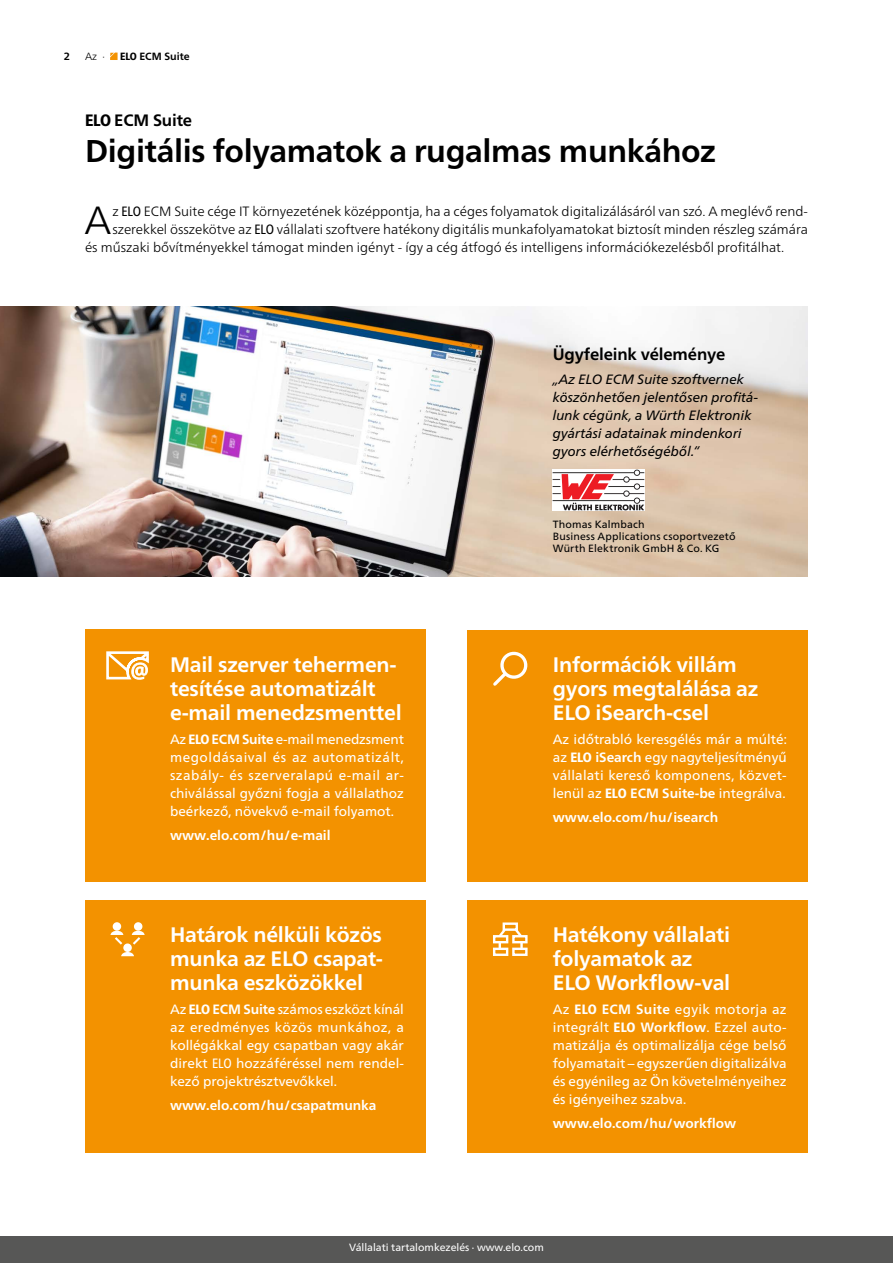
<style>
.page{position:relative;width:893px;height:1263px;background:#fff}
.page>*{position:absolute;margin:0;border:0;box-sizing:border-box;transform-origin:0 0}
.t1{font:300 39.3px "Frutiger Neue LTW1 G";color:#000}
.t2{font:700 31.5px "Frutiger Neue LTW1 G";letter-spacing:-.01em;color:#000}
.t3{font:700 21px/24px "Frutiger Neue LTW1 G";letter-spacing:-.01em;color:#fff}
.t4{font:700 16.5px "Frutiger Neue LTW1 G";letter-spacing:-.01em;color:#000}
.t5{font:13.5px/18px "Frutiger Neue LTW1 G";color:#fff;text-align:justify}
.t6{font:300 13.5px "Frutiger Neue LTW1 G";color:#000}
.t7{font:italic 13.5px/18px "Frutiger Neue LTW1 G";color:#000}
.t8{font:700 13.5px "Frutiger Neue LTW1 G";color:#fff}
.t9{font:10.5px/12px "Frutiger Neue LTW1 G";letter-spacing:.015em;color:#000}
.t10{font:10.5px "Frutiger Neue LTW1 G";color:#fff}
.t11{font:700 10.5px "Frutiger Neue LTW1 G";color:#000}
.t12{font:300 10.5px "Frutiger Neue LTW1 G";color:#000}
.s1{font-weight:800;font-stretch:condensed}
.s2{font-weight:400;font-stretch:condensed}
.s3{font-weight:700}
.s4{font-stretch:condensed}
</style>
<div class="page">
<img style="left:0;top:306px;width:808px;height:270px">
<svg style="left:110px;top:53px;width:8px;height:7px"></svg>
<div style="left:0;top:1236px;width:893px;height:27px;background:#575756"></div>
<div style="left:85px;top:900px;width:340px;height:252px;background:#f39200"></div>
<div style="left:85px;top:630px;width:340px;height:252px;background:#f39200"></div>
<div style="left:468px;top:631px;width:340px;height:251px;background:#f39200"></div>
<div style="left:468px;top:900px;width:340px;height:252px;background:#f39200"></div>
<hr style="left:892px;top:108px;width:1px;height:468px;background:#f6f6f6">
<svg style="left:493px;top:651px;width:34px;height:35px"></svg>
<div style="left:113px;top:922px;width:8px;height:9px;background:#fff;border-radius:50%"></div>
<div style="left:134px;top:922px;width:8px;height:9px;background:#fff;border-radius:50%"></div>
<div style="left:123px;top:943px;width:9px;height:9px;background:#fff;border-radius:50%"></div>
<svg style="left:111px;top:931px;width:12px;height:14px"></svg>
<svg style="left:132px;top:931px;width:13px;height:14px"></svg>
<svg style="left:121px;top:952px;width:13px;height:4px"></svg>
<svg style="left:493px;top:922px;width:35px;height:34px"></svg>
<svg style="left:106px;top:651px;width:43px;height:29px"></svg>
<img style="left:553px;top:469px;width:91px;height:42px">
<p class="t11" style="left:64px;top:50px;width:8px">2</p>
<p class="t12" style="left:85px;top:50px;width:21px">Az ·</p>
<p class="t11" style="left:120px;top:50px;width:71px"><span class="s1">ELO</span> ECM Suite</p>
<p class="t4" style="left:85px;top:110px;width:109px"><span class="s1">ELO</span> ECM Suite</p>
<h2 class="t2" style="left:85px;top:132px;width:633px">Digitális folyamatok a rugalmas munkához</h2>
<h1 class="t1" style="left:85px;top:196px;width:28px">A</h1>
<p class="t6" style="left:112px;top:203px;width:697px">z <span class="s2">ELO</span> ECM Suite cége IT környezetének középpontja, ha a céges folyamatok digitalizálásáról van szó. A meglévő rend-</p>
<p class="t6" style="left:112px;top:221px;width:697px">szerekkel összekötve az <span class="s2">ELO</span> vállalati szoftvere hatékony digitális munkafolyamatokat biztosít minden részleg számára</p>
<p class="t6" style="left:85px;top:239px;width:701px">és műszaki bővítményekkel támogat minden igényt - így a cég átfogó és intelligens információkezelésből profitálhat.</p>
<p class="t4" style="left:553px;top:344px;width:174px">Ügyfeleink véleménye</p>
<p class="t7" style="left:553px;top:370px;width:207px">„Az ELO ECM Suite szoftvernek köszönhetően jelentősen profitá&shy;lunk cégünk, a Würth Elektronik gyártási adatainak mindenkori gyors elérhetőségéből.“</p>
<h3 class="t3" style="left:170px;top:653px;width:233px">Mail szerver tehermen&shy;tesítése automatizált e-mail menedzsmenttel</h3>
<p class="t5" style="left:170px;top:730px;width:235px">Az <span class="s1">ELO</span> <span class="s3">ECM Suite</span> e-mail menedzsment megoldásaival és az automatizált, szabály- és szerveralapú e-mail ar&shy;chiválással győzni fogja a vállalathoz beérkező, növekvő e-mail folyamot.</p>
<p class="t8" style="left:170px;top:827px;width:162px">www.elo.com/hu/e-mail</p>
<h3 class="t3" style="left:170px;top:923px;width:214px;text-align:justify">Határok nélküli közös munka az ELO csapat&shy;munka eszközökkel</h3>
<p class="t5" style="left:170px;top:1000px;width:235px">Az <span class="s1">ELO</span> <span class="s3">ECM Suite</span> számos eszközt kínál az eredményes közös munkához, a kollégákkal egy csapatban vagy akár direkt <span class="s4">ELO</span> hozzáféréssel nem rendel&shy;kező projektrésztvevőkkel.</p>
<p class="t8" style="left:170px;top:1097px;width:208px">www.elo.com/hu/csapatmunka</p>
<p class="t9" style="left:553px;top:518px;width:184px">Thomas Kalmbach<br>Business Applications csoportvezető<br>Würth Elektronik GmbH &amp; Co. KG</p>
<h3 class="t3" style="left:553px;top:653px;width:207px">Információk villám gyors megtalálása az<br>ELO iSearch-csel</h3>
<p class="t5" style="left:553px;top:730px;width:236px">Az időtrabló keresgélés már a múlté: az <span class="s1">ELO</span> <span class="s3">iSearch</span> egy nagyteljesítményű vállalati kereső komponens, közvet&shy;lenül az <span class="s1">ELO</span> <span class="s3">ECM Suite-be</span> integrálva.</p>
<p class="t8" style="left:553px;top:809px;width:167px">www.elo.com/hu/isearch</p>
<h3 class="t3" style="left:553px;top:923px;width:179px">Hatékony vállalati folyamatok az<br>ELO Workflow-val</h3>
<p class="t5" style="left:553px;top:1000px;width:235px">Az <span class="s1">ELO</span> <span class="s3">ECM Suite</span> egyik motorja az integrált <span class="s1">ELO</span> <span class="s3">Workflow</span>. Ezzel auto&shy;matizálja és optimalizálja cége belső folyamatait – egyszerűen digitalizálva és egyénileg az Ön követelményeihez és igényeihez szabva.</p>
<p class="t8" style="left:553px;top:1115px;width:185px">www.elo.com/hu/workflow</p>
<p class="t10" style="left:349px;top:1241px;width:196px">Vállalati tartalomkezelés · www.elo.com</p>
</div>
